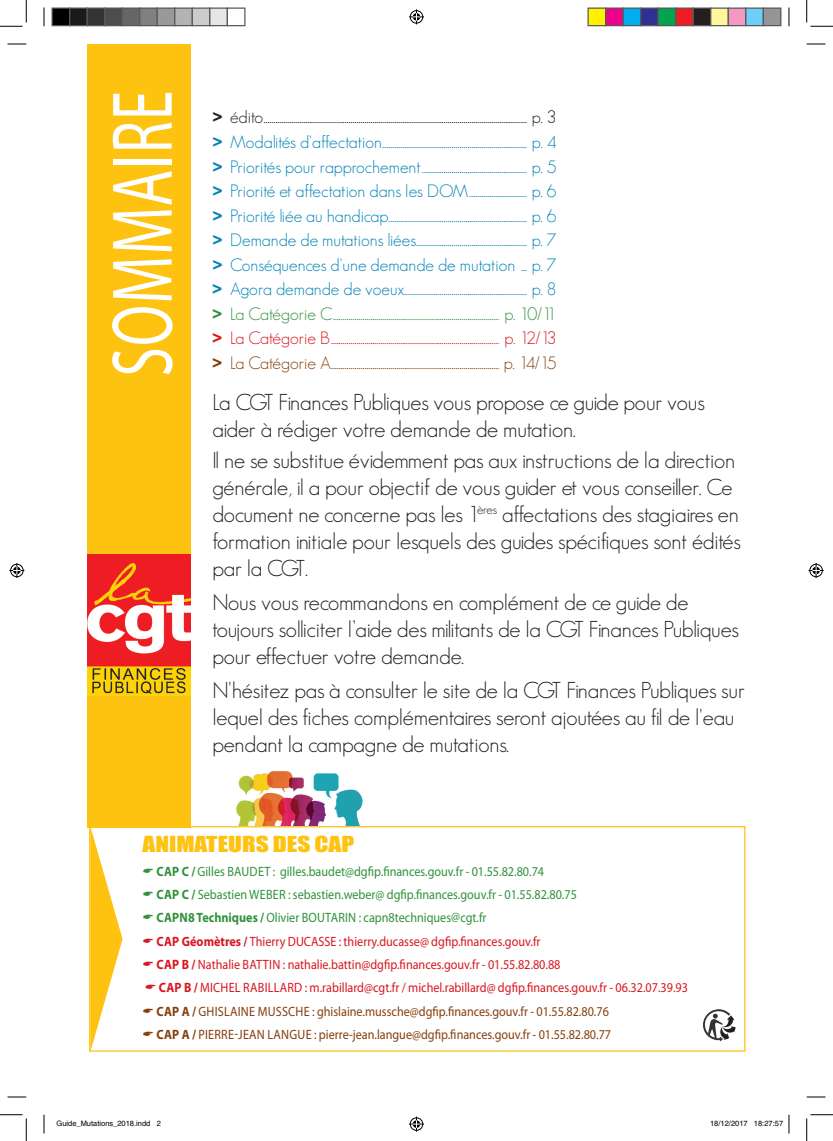
<style>
.page{position:relative;width:833px;height:1141px;background:#fff}
.page>*{position:absolute;margin:0;border:0;box-sizing:border-box;transform-origin:0 0}
.t1{font:86.75px "Myriad Pro";letter-spacing:.02em;color:#fff;scale:.69 1}
.t2{font:300 22.5px/27px "Geosans";letter-spacing:-.01em;color:#231f20}
.t3{font:20.25px "Impact";color:#fec210;scale:1.25 1}
.t4{font:300 17.5px/24.5px "Geosans";color:#0083b6;text-align:justify}
.t5{font:13.5px/23.2px "Myriad Pro";color:#30913c;scale:.9 1}
.t6{font:13.5px/23.2px "Myriad Pro";color:#d7171f;scale:.9 1}
.t7{font:13.5px "Myriad Pro";color:#853f0d;scale:.9 1}
.t8{font:7.5px "Helvetica";color:#000}
.s1{font-family:"Arial";font-weight:700;color:#231f20}
.s2{color:#231f20}
.s3{font-family:"Arial";font-weight:700}
.s4{font-family:"Arial";font-weight:700;color:#30913c}
.s5{color:#30913c}
.s6{font-family:"Arial";font-weight:700;color:#d7171f}
.s7{color:#d7171f}
.s8{font-family:"Arial";font-weight:700;color:#853f0d}
.s9{color:#853f0d}
.s10{font-weight:700}
.s11{font-weight:700;color:#d7171f}
.s12{font-weight:700;color:#853f0d}
</style>
<div class="page">
<div style="left:87px;top:44px;width:104px;height:783px;background:#fec210"></div>
<img style="left:87px;top:554px;width:104px;height:141px">
<img style="left:702px;top:1008px;width:33px;height:33px;border-radius:16px">
<div style="left:89px;top:826px;width:656px;height:225px;border:1px solid #fec210"></div>
<svg style="left:90px;top:826px;width:32px;height:225px"></svg>
<img style="left:236px;top:771px;width:127px;height:54px">
<svg style="left:8px;top:43px;width:18px;height:2px"></svg>
<svg style="left:806px;top:43px;width:19px;height:2px"></svg>
<svg style="left:8px;top:1096px;width:18px;height:1px"></svg>
<svg style="left:806px;top:1096px;width:19px;height:1px"></svg>
<svg style="left:43px;top:8px;width:2px;height:18px"></svg>
<svg style="left:43px;top:1114px;width:2px;height:19px"></svg>
<svg style="left:788px;top:8px;width:1px;height:18px"></svg>
<svg style="left:0;top:0;width:27px;height:27px"></svg>
<svg style="left:0;top:1114px;width:27px;height:26px"></svg>
<svg style="left:806px;top:0;width:26px;height:27px"></svg>
<svg style="left:806px;top:1114px;width:26px;height:26px"></svg>
<svg style="left:409px;top:9px;width:15px;height:15px"></svg>
<svg style="left:409px;top:1116px;width:15px;height:15px"></svg>
<svg style="left:9px;top:563px;width:15px;height:15px"></svg>
<svg style="left:808px;top:563px;width:15px;height:15px"></svg>
<div style="left:52px;top:8px;width:18px;height:18px;background:#000"></div>
<div style="left:51px;top:7px;width:19px;height:19px;border:1px solid #595959"></div>
<div style="left:70px;top:8px;width:17px;height:18px;background:#1a1a1a"></div>
<div style="left:69px;top:7px;width:19px;height:19px;border:1px solid #595959"></div>
<div style="left:87px;top:8px;width:18px;height:18px;background:#333"></div>
<div style="left:86px;top:7px;width:19px;height:19px;border:1px solid #595959"></div>
<div style="left:105px;top:8px;width:17px;height:18px;background:#4d4d4d"></div>
<div style="left:104px;top:7px;width:19px;height:19px;border:1px solid #595959"></div>
<div style="left:122px;top:8px;width:18px;height:18px;background:#666"></div>
<div style="left:121px;top:7px;width:19px;height:19px;border:1px solid #595959"></div>
<div style="left:140px;top:8px;width:17px;height:18px;background:#808080"></div>
<div style="left:139px;top:7px;width:19px;height:19px;border:1px solid #595959"></div>
<div style="left:157px;top:8px;width:18px;height:18px;background:#999"></div>
<div style="left:156px;top:7px;width:19px;height:19px;border:1px solid #595959"></div>
<div style="left:175px;top:8px;width:17px;height:18px;background:#b3b3b3"></div>
<div style="left:174px;top:7px;width:19px;height:19px;border:1px solid #595959"></div>
<div style="left:192px;top:8px;width:18px;height:18px;background:#ccc"></div>
<div style="left:191px;top:7px;width:19px;height:19px;border:1px solid #595959"></div>
<div style="left:210px;top:8px;width:17px;height:18px;background:#e6e6e6"></div>
<div style="left:209px;top:7px;width:19px;height:19px;border:1px solid #595959"></div>
<div style="left:226px;top:7px;width:19px;height:19px;border:1px solid #595959"></div>
<div style="left:587px;top:8px;width:18px;height:18px;background:#fff101"></div>
<div style="left:587px;top:7px;width:19px;height:19px;border:1px solid #595959"></div>
<div style="left:605px;top:8px;width:17px;height:18px;background:#ed028c"></div>
<div style="left:604px;top:7px;width:19px;height:19px;border:1px solid #595959"></div>
<div style="left:622px;top:8px;width:18px;height:18px;background:#00aeef"></div>
<div style="left:622px;top:7px;width:19px;height:19px;border:1px solid #595959"></div>
<div style="left:640px;top:8px;width:17px;height:18px;background:#2e3092"></div>
<div style="left:639px;top:7px;width:19px;height:19px;border:1px solid #595959"></div>
<div style="left:657px;top:8px;width:18px;height:18px;background:#00a54f"></div>
<div style="left:657px;top:7px;width:19px;height:19px;border:1px solid #595959"></div>
<div style="left:675px;top:8px;width:17px;height:18px;background:#ee1d23"></div>
<div style="left:674px;top:7px;width:19px;height:19px;border:1px solid #595959"></div>
<div style="left:692px;top:8px;width:18px;height:18px;background:#231f20"></div>
<div style="left:692px;top:7px;width:19px;height:19px;border:1px solid #595959"></div>
<div style="left:710px;top:8px;width:17px;height:18px;background:#fff79a"></div>
<div style="left:709px;top:7px;width:19px;height:19px;border:1px solid #595959"></div>
<div style="left:727px;top:8px;width:18px;height:18px;background:#f499c2"></div>
<div style="left:727px;top:7px;width:19px;height:19px;border:1px solid #595959"></div>
<div style="left:745px;top:8px;width:17px;height:18px;background:#6bcff6"></div>
<div style="left:744px;top:7px;width:19px;height:19px;border:1px solid #595959"></div>
<div style="left:762px;top:8px;width:18px;height:18px;background:#939598"></div>
<div style="left:762px;top:7px;width:19px;height:19px;border:1px solid #595959"></div>
<svg style="left:788px;top:1114px;width:1px;height:19px"></svg>
<h1 class="t1" style="left:89px;top:376px;width:416px;rotate:-90deg">sommaire</h1>
<p class="t4" style="left:212px;top:105px;width:345px"><span class="s1">&gt;</span> <span class="s2">édito.................................................................................................................................... p. 3 </span><span class="s3">&gt;</span> Modalités d'affectation......................................................................... p. 4 <span class="s3">&gt;</span> Priorités pour rapprochement..................................................... p. 5 <span class="s3">&gt;</span> Priorité et affectation dans les DOM............................. p. 6 <span class="s3">&gt;</span> Priorité liée au handicap...................................................................... p. 6 <span class="s3">&gt;</span> Demande de mutations liées........................................................ p. 7 <span class="s3">&gt;</span> Conséquences d'une demande de mutation ... p. 7 <span class="s3">&gt;</span> Agora demande de voeux.............................................................. p. 8 <span class="s4">&gt;</span> <span class="s5">La Catégorie C.................................................................................... p. 10/11 </span><span class="s6">&gt;</span> <span class="s7">La Catégorie B..................................................................................... p. 12/13 </span><span class="s8">&gt;</span> <span class="s9">La Catégorie A..................................................................................... p. 14/15</span></p>
<p class="t2" style="left:212px;top:388px;width:493px">La CGT Finances Publiques vous propose ce guide pour vous aider à rédiger votre demande de mutation.</p>
<p class="t2" style="left:212px;top:446px;width:529px">Il ne se substitue évidemment pas aux instructions de la direction générale, il a pour objectif de vous guider et vous conseiller. Ce document ne concerne pas les 1<sup>ères</sup> affectations des stagiaires en formation initiale pour lesquels des guides spécifiques sont édités par la CGT.</p>
<p class="t2" style="left:212px;top:588px;width:528px">Nous vous recommandons en complément de ce guide de toujours solliciter l’aide des militants de la CGT Finances Publiques pour effectuer votre demande.</p>
<p class="t2" style="left:212px;top:676px;width:534px">N'hésitez pas à consulter le site de la CGT Finances Publiques sur lequel des fiches complémentaires seront ajoutées au fil de l'eau pendant la campagne de mutations.</p>
<p class="t3" style="left:142px;top:828px;width:171px">ANIMATEURS DES CAP</p>
<p class="t5" style="left:156px;top:859px;width:468px"><span class="s10">CAP C /</span> Gilles BAUDET : gilles.baudet@dgfip.finances.gouv.fr - 01.55.82.80.74<br><span class="s10">CAP C /</span> sebastien weber : sebastien.weber@ dgfip.finances.gouv.fr - 01.55.82.80.75<br><span class="s10">CAPN8 TECHNIQUES /</span> Olivier boutarin : capn8techniques@cgt.fr<br><span class="s11">CAP GÉOMÈTRES /</span> <span class="s7">Thierry DUCASSE</span></p>
<p class="t6" style="left:156px;top:929px;width:592px;text-indent:182px">: thierry.ducasse@ dgfip.finances.gouv.fr<br><span class="s10">CAP B /</span> nathalie bAtTIN : nathalie.battin@dgfip.finances.gouv.fr - 01.55.82.80.88<br><span class="s10">CAP B /</span> michel rabillard : m.rabillard@cgt.fr / michel.rabillard@ dgfip.finances.gouv.fr - 06.32.07.39.93<br><span class="s12">CAP A /</span> <span class="s9">GHISLAINE</span></p>
<p class="t7" style="left:257px;top:1002px;width:391px">mUSSCHE : ghislaine.mussche@dgfip.finances.gouv.fr - 01.55.82.80.76</p>
<p class="t7" style="left:156px;top:1025px;width:62px"><span class="s10">CAP A /</span> PIERRE</p>
<p class="t7" style="left:234px;top:1025px;width:19px">-JEAN</p>
<p class="t7" style="left:267px;top:1025px;width:383px">LAN GUE : pierre-jean.langue@dgfip.finances.gouv.fr - 01.55.82.80.77</p>
<p class="t8" style="left:56px;top:1118px;width:106px">Guide_Mutations_2018.indd 2</p>
<p class="t8" style="left:709px;top:1118px;width:74px">18/12/2017 18:27:57</p>
</div>
